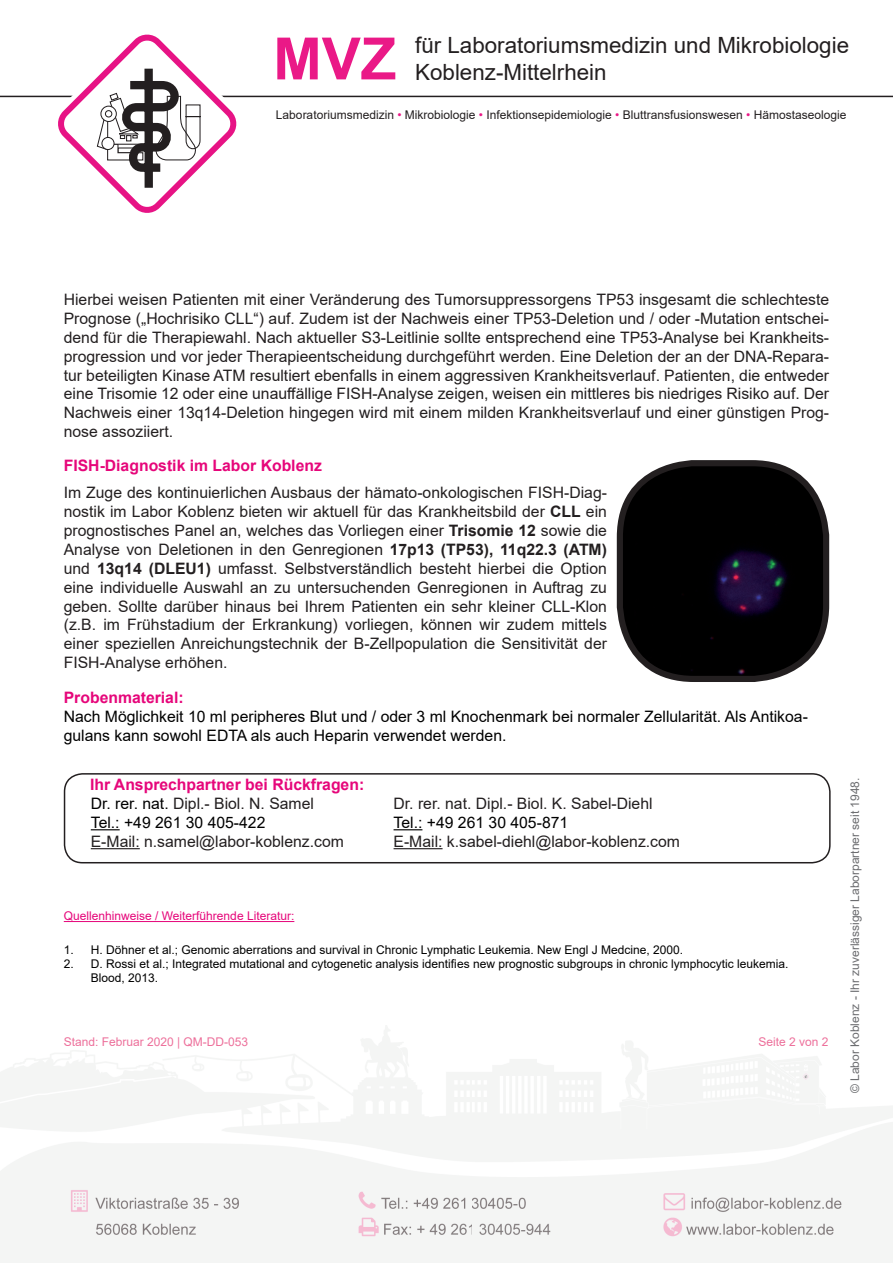
<style>
.page{position:relative;width:893px;height:1263px;background:#fff}
.page>*{position:absolute;margin:0;border:0;box-sizing:border-box;transform-origin:0 0}
.t1{font:700 58.35px "Arial";color:#ea1987}
.t2{font:22.35px "Arial";color:#231f20}
.t3{font:15.75px/18.9px "Arial";color:#231f20;text-align:justify}
.t4{font:15.75px/18.9px "Arial";color:#000}
.t5{font:700 15.75px/18.9px "Arial";color:#e6067a}
.t6{font:12px/14.4px "Arial";color:#000}
.t7{font:12px "Arial";color:#231f20}
.t8{font:12px "Arial";color:#6c6d70}
.t9{font:12px "Arial";color:#e6067a}
.t10{font:12px "Arial";color:#ed709b}
.s1{color:#ea1987}
.s2{font-weight:700}
.s3{font-weight:400;color:#000}
.s4{font-weight:400;color:#231f20}
</style>
<div class="page">
<hr style="left:0;top:96px;width:893px;height:1px;background:#231f20">
<img style="left:0;top:1025px;width:893px;height:238px">
<svg style="left:52px;top:34px;width:190px;height:179px"></svg>
<img style="left:620px;top:463px;width:206px;height:216px">
<div style="left:617px;top:460px;width:212px;height:222px;border:6px solid #231f20;border-radius:74px"></div>
<hr style="left:64px;top:921px;width:230px;height:1px;background:#e6067a">
<svg style="left:91px;top:829px;width:29px;height:1px"></svg>
<svg style="left:394px;top:829px;width:28px;height:1px"></svg>
<hr style="left:91px;top:848px;width:49px;height:1px;background:#231f20">
<hr style="left:394px;top:848px;width:49px;height:1px;background:#231f20">
<div style="left:64px;top:773px;width:767px;height:90px;border:2px solid #231f20;border-radius:18px"></div>
<h2 class="t2" style="left:415px;top:30px;width:435px">für Laboratoriumsmedizin und Mikrobiologie</h2>
<h1 class="t1" style="left:273px;top:18px;width:125px">MVZ</h1>
<h2 class="t2" style="left:415px;top:57px;width:193px">Koblenz-Mittelrhein</h2>
<p class="t7" style="left:276px;top:107px;width:572px">Laboratoriumsmedizin <span class="s1">•</span> Mikrobiologie <span class="s1">•</span> Infektionsepidemiologie <span class="s1">•</span> Bluttransfusionswesen <span class="s1">•</span> Hämostaseologie</p>
<p class="t3" style="left:64px;top:290px;width:767px">Hierbei weisen Patienten mit einer Veränderung des Tumorsuppressorgens TP53 insgesamt die schlechteste Prognose („Hochrisiko CLL“) auf. Zudem ist der Nachweis einer TP53-Deletion und / oder -Mutation entschei&shy;dend für die Therapiewahl. Nach aktueller S3-Leitlinie sollte entsprechend eine TP53-Analyse bei Krankheits&shy;progression und vor jeder Therapieentscheidung durchgeführt werden. Eine Deletion der an der DNA-Repara&shy;tur beteiligten Kinase ATM resultiert ebenfalls in einem aggressiven Krankheitsverlauf. Patienten, die entweder eine Trisomie 12 oder eine unauffällige FISH-Analyse zeigen, weisen ein mittleres bis niedriges Risiko auf. Der Nachweis einer 13q14-Deletion hingegen wird mit einem milden Krankheitsverlauf und einer günstigen Prog&shy;nose assoziiert.</p>
<p class="t5" style="left:64px;top:456px;width:260px">FISH-Diagnostik im Labor Koblenz</p>
<p class="t3" style="left:64px;top:483px;width:545px">Im Zuge des kontinuierlichen Ausbaus der hämato-onkologischen FISH-Diag&shy;nostik im Labor Koblenz bieten wir aktuell für das Krankheitsbild der <span class="s2">CLL</span> ein prognostisches Panel an, welches das Vorliegen einer <span class="s2">Trisomie 12</span> sowie die Analyse von Deletionen in den Genregionen <span class="s2">17p13 (TP53), 11q22.3 (ATM) </span>und <span class="s2">13q14 (DLEU1)</span> umfasst. Selbstverständlich besteht hierbei die Option eine individuelle Auswahl an zu untersuchenden Genregionen in Auftrag zu geben. Sollte darüber hinaus bei Ihrem Patienten ein sehr kleiner CLL-Klon (z.B. im Frühstadium der Erkrankung) vorliegen, können wir zudem mittels einer speziellen Anreichungstechnik der B-Zellpopulation die Sensitivität der FISH-Analyse erhöhen.</p>
<p class="t5" style="left:64px;top:688px;width:121px">Probenmaterial:</p>
<p class="t4" style="left:64px;top:707px;width:746px">Nach Möglichkeit 10 ml peripheres Blut und / oder 3 ml Knochenmark bei normaler Zellularität. Als Antikoa&shy;gulans kann sowohl EDTA als auch Heparin verwendet werden.</p>
<p class="t5" style="left:90px;top:775px;width:276px">Ihr Ansprechpartner bei Rückfragen:<br><span class="s3">Dr. rer. nat.</span> <span class="s4">Dipl.- Biol. N. Samel</span></p>
<p class="t3" style="left:394px;top:794px;width:261px">Dr. rer. nat. Dipl.- Biol. K. Sabel-Diehl</p>
<p class="t4" style="left:91px;top:813px;width:176px">Tel.: +49 261 30 405-422</p>
<p class="t4" style="left:394px;top:813px;width:176px">Tel.: +49 261 30 405-871</p>
<p class="t3" style="left:91px;top:832px;width:255px">E-Mail: n.samel@labor-koblenz.com</p>
<p class="t3" style="left:394px;top:832px;width:288px">E-Mail: k.sabel-diehl@labor-koblenz.com</p>
<p class="t9" style="left:64px;top:908px;width:232px">Quellenhinweise / Weiterführende Literatur:</p>
<p class="t6" style="left:64px;top:942px;width:621px">1. H. Döhner et al.; Genomic aberrations and survival in Chronic Lymphatic Leukemia. New Engl J Medcine, 2000.</p>
<p class="t6" style="left:91px;top:956px;width:699px;text-indent:-27px">2. D. Rossi et al.; Integrated mutational and cytogenetic analysis identifies new prognostic subgroups in chronic lymphocytic leukemia.<br>Blood, 2013.</p>
<p class="t10" style="left:64px;top:1033px;width:186px">Stand: Februar 2020 | QM-DD-053</p>
<p class="t10" style="left:758px;top:1033px;width:72px">Seite 2 von 2</p>
<p class="t8" style="left:847px;top:1093px;width:317px;rotate:-90deg">© Labor Koblenz - Ihr zuverlässiger Laborpartner seit 1948.</p>
</div>
